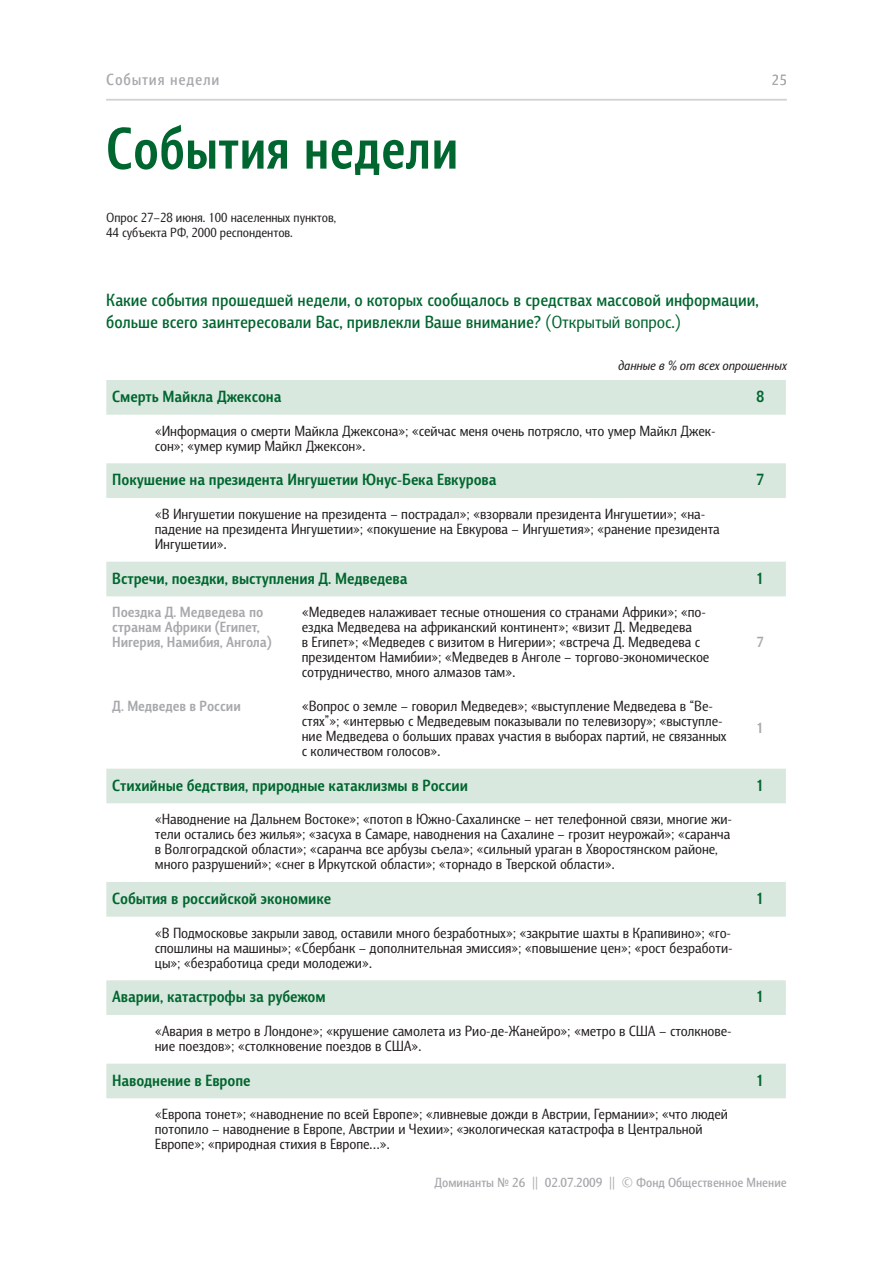
<style>
.page{position:relative;width:893px;height:1263px;background:#fff}
.page>*{position:absolute;margin:0;border:0;box-sizing:border-box;transform-origin:0 0}
.D_z-2_new{font:700 60px "Barnaul Grotesk";letter-spacing:.01em;color:#00662f;scale:.9 1}
.D_vopros{font:500 18px/21.6px "Barnaul Grotesk";color:#00662f}
.табл_текст{font:700 16.5px "Barnaul Grotesk";color:#00662f}
.D_top{font:500 16.5px "Barnaul Grotesk";letter-spacing:.05em;color:#a8a9ad}
.табл_текст-2{font:15px/15px "Barnaul Grotesk";color:#231f20}
.табл_текст-3{font:700 15px/15px "Barnaul Grotesk";color:#a8a9ad}
.t1{font:15px "Barnaul Grotesk";color:#a8a9ad}
.D_opros{font:13.5px/15px "Barnaul Grotesk";color:#231f20}
.t2{font:500 13.5px "Barnaul Grotesk";color:#a8a9ad}
.D_procent{font:italic 13.5px "Barnaul Grotesk";color:#231f20}
.s1{font-weight:400}
</style>
<div class="page">
<hr style="left:106px;top:99px;width:681px;height:1px;background:#d1d2d4">
<svg style="left:106px;top:380px;width:680px;height:718px"></svg>
<p class="D_top" style="left:106px;top:70px;width:115px">События недели</p>
<p class="D_z-2_new" style="left:106px;top:113px;width:392px">События недели</p>
<p class="D_opros" style="left:106px;top:210px;width:231px">Опрос 27–28 июня. 100 населенных пунктов,<br>44 субъекта РФ, 2000 респондентов.</p>
<p class="t1" style="left:772px;top:71px;width:16px">25</p>
<p class="D_vopros" style="left:106px;top:289px;width:654px">Какие события прошедшей недели, о которых сообщалось в средствах массовой информации, больше всего заинтересовали Вас, привлекли Ваше внимание? <span class="s1">(Открытый вопрос.)</span></p>
<p class="D_procent" style="left:618px;top:357px;width:170px">данные в % от всех опрошенных</p>
<p class="табл_текст" style="left:112px;top:387px;width:171px">Смерть Майкла Джексона</p>
<p class="табл_текст" style="left:756px;top:387px;width:9px">8</p>
<p class="табл_текст-2" style="left:155px;top:423px;width:562px">«Информация о смерти Майкла Джексона»; «сейчас меня очень потрясло, что умер Майкл Джек&shy;сон»; «умер кумир Майкл Джексон».</p>
<p class="табл_текст" style="left:112px;top:470px;width:386px">Покушение на президента Ингушетии Юнус-Бека Евкурова</p>
<p class="табл_текст" style="left:756px;top:470px;width:9px">7</p>
<p class="табл_текст-2" style="left:155px;top:506px;width:567px">«В Ингушетии покушение на президента – пострадал»; «взорвали президента Ингушетии»; «на&shy;падение на президента Ингушетии»; «покушение на Евкурова – Ингушетия»; «ранение президента<br>Ингушетии».</p>
<p class="табл_текст" style="left:112px;top:568px;width:297px">Встречи, поездки, выступления Д. Медведева</p>
<p class="табл_текст" style="left:756px;top:568px;width:9px">1</p>
<p class="табл_текст-3" style="left:112px;top:604px;width:161px">Поездка Д. Медведева по странам Африки (Египет,<br>Нигерия, Намибия, Ангола)</p>
<p class="табл_текст-2" style="left:302px;top:604px;width:409px">«Медведев налаживает тесные отношения со странами Африки»; «по&shy;ездка Медведева на африканский континент»; «визит Д. Медведева<br>в Египет»; «Медведев с визитом в Нигерии»; «встреча Д. Медведева с президентом Намибии»; «Медведев в Анголе – торгово-экономическое сотрудничество, много алмазов там».</p>
<p class="табл_текст-3" style="left:757px;top:634px;width:8px">7</p>
<p class="табл_текст-3" style="left:112px;top:698px;width:130px">Д. Медведев в России</p>
<p class="табл_текст-2" style="left:302px;top:698px;width:426px">«Вопрос о земле – говорил Медведев»; «выступление Медведева в “Ве&shy;стях”»; «интервью с Медведевым показывали по телевизору»; «выступле&shy;ние Медведева о больших правах участия в выборах партий, не связанных с количеством голосов».</p>
<p class="табл_текст-3" style="left:757px;top:720px;width:8px">1</p>
<p class="табл_текст" style="left:112px;top:775px;width:357px">Стихийные бедствия, природные катаклизмы в России</p>
<p class="табл_текст" style="left:756px;top:775px;width:9px">1</p>
<p class="табл_текст-2" style="left:155px;top:811px;width:579px">«Наводнение на Дальнем Востоке»; «потоп в Южно-Сахалинске – нет телефонной связи, многие жи&shy;тели остались без жилья»; «засуха в Самаре, наводнения на Сахалине – грозит неурожай»; «саранча в Волгоградской области»; «саранча все арбузы съела»; «сильный ураган в Хворостянском районе, много разрушений»; «снег в Иркутской области»; «торнадо в Тверской области».</p>
<p class="табл_текст" style="left:112px;top:888px;width:220px">События в российской экономике</p>
<p class="табл_текст" style="left:756px;top:888px;width:9px">1</p>
<p class="табл_текст-2" style="left:155px;top:925px;width:579px;text-align:justify">«В Подмосковье закрыли завод, оставили много безработных»; «закрытие шахты в Крапивино»; «го&shy;спошлины на машины»; «Сбербанк – дополнительная эмиссия»; «повышение цен»; «рост безработи&shy;цы»; «безработица среди молодежи».</p>
<p class="табл_текст" style="left:112px;top:987px;width:215px">Аварии, катастрофы за рубежом</p>
<p class="табл_текст" style="left:756px;top:987px;width:9px">1</p>
<p class="табл_текст-2" style="left:155px;top:1023px;width:578px">«Авария в метро в Лондоне»; «крушение самолета из Рио-де-Жанейро»; «метро в США – столкнове&shy;ние поездов»; «столкновение поездов в США».</p>
<p class="табл_текст" style="left:112px;top:1070px;width:140px">Наводнение в Европе</p>
<p class="табл_текст" style="left:756px;top:1070px;width:9px">1</p>
<p class="табл_текст-2" style="left:155px;top:1106px;width:575px">«Европа тонет»; «наводнение по всей Европе»; «ливневые дожди в Австрии, Германии»; «что людей потопило – наводнение в Европе, Австрии и Чехии»; «экологическая катастрофа в Центральной<br>Европе»; «природная стихия в Европе...».</p>
<p class="t2" style="left:434px;top:1175px;width:354px">Доминанты № 26 || 02.07.2009 || © Фонд Общественное Мнение</p>
</div>
